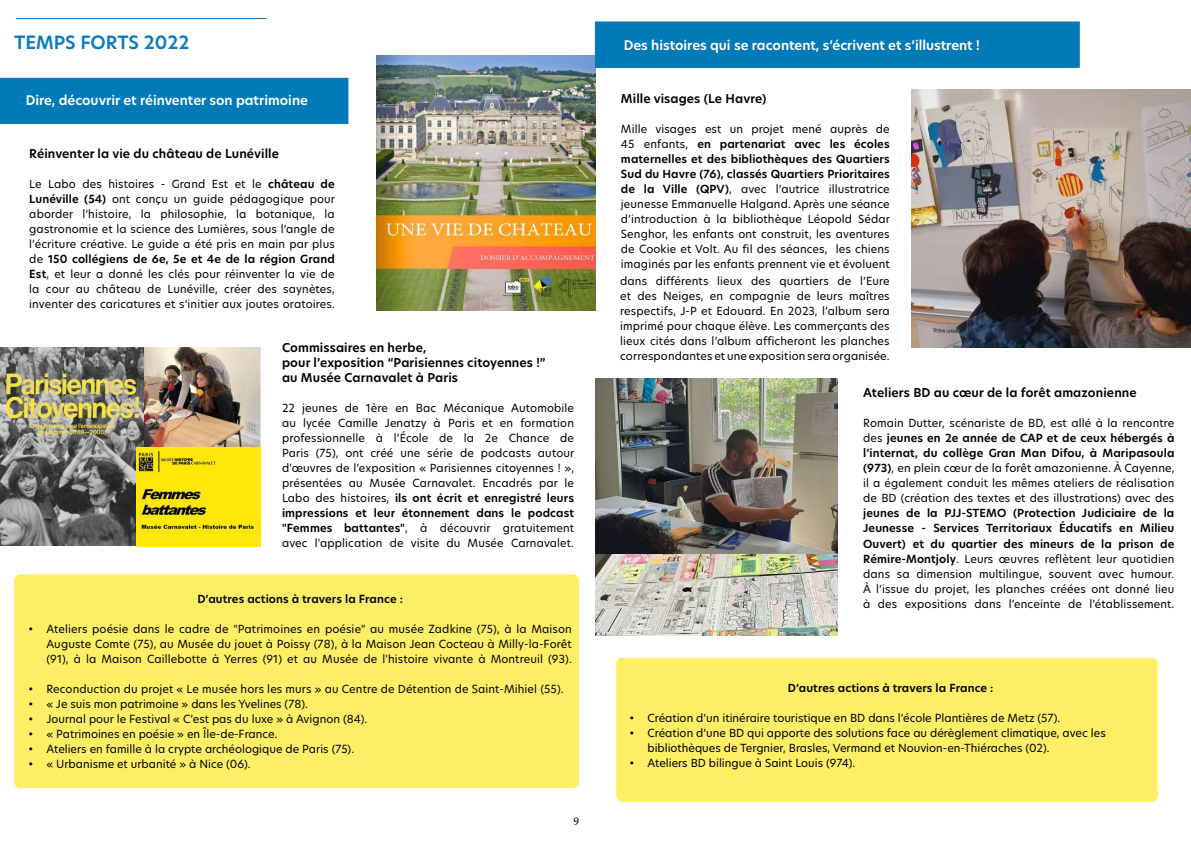
<style>
.page{position:relative;width:1191px;height:842px;background:#fff}
.page>*{position:absolute;margin:0;border:0;box-sizing:border-box;transform-origin:0 0}
.t1{font:600 18px "New Hero";color:#0b7cb9}
.t2{font:600 13px "New Hero";color:#fff}
.t3{font:600 12px/15px "New Hero";letter-spacing:.01em;color:#000}
.t4{font:12px "Minion Pro";color:#000}
.t5{font:11px/15px "New Hero";letter-spacing:.005em;color:#000;text-align:justify}
.t6{font:11px/15px "New Hero";color:#020203;text-align:justify}
.t7{font:600 11px "New Hero";letter-spacing:.01em;color:#020203}
.t8{font:600 11px "New Hero";letter-spacing:.01em;color:#000}
.s1{font-weight:600}
</style>
<div class="page">
<div style="left:15px;top:575px;width:563px;height:213px;background:#fdee66;border-radius:6px"></div>
<div style="left:14px;top:574px;width:565px;height:214px;border:1px solid #fdee66;border-radius:6px"></div>
<div style="left:0;top:78px;width:348px;height:46px;background:#007bb7"></div>
<img style="left:94px;top:347px;width:166px;height:100px">
<img style="left:0;top:348px;width:143px;height:198px">
<img style="left:137px;top:447px;width:123px;height:99px">
<img style="left:376px;top:55px;width:220px;height:256px">
<hr style="left:16px;top:18px;width:251px;height:1px;background:#0b7cb9">
<div style="left:617px;top:658px;width:540px;height:143px;background:#fdee66;border-radius:6px"></div>
<div style="left:616px;top:658px;width:541px;height:144px;border:1px solid #fdee66;border-radius:6px"></div>
<div style="left:595px;top:22px;width:484px;height:45px;background:#007bb7"></div>
<div style="left:595px;top:21px;width:484px;height:47px;border:1px solid #0b7cb9"></div>
<img style="left:912px;top:89px;width:279px;height:259px">
<img style="left:596px;top:378px;width:241px;height:257px">
<h1 class="t1" style="left:14px;top:30px;width:177px">TEMPS FORTS 2022</h1>
<p class="t2" style="left:624px;top:36px;width:357px">Des histoires qui se racontent, s’écrivent et s’illustrent !</p>
<p class="t2" style="left:26px;top:91px;width:284px">Dire, découvrir et réinventer son patrimoine</p>
<p class="t3" style="left:29px;top:146px;width:251px">Réinventer la vie du château de Lunéville</p>
<p class="t5" style="left:29px;top:176px;width:307px">Le Labo des histoires - Grand Est et le <span class="s1">château de Lunéville (54)</span> ont conçu un guide pédagogique pour aborder l’histoire, la philosophie, la botanique, la gastronomie et la science des Lumières, sous l’angle de l’écriture créative. Le guide a été pris en main par plus de <span class="s1">150 collégiens de 6e, 5e et 4e de la région Grand Est</span>, et leur a donné les clés pour réinventer la vie de la cour au château de Lunéville, créer des saynètes, inventer des caricatures et s’initier aux joutes oratoires.</p>
<p class="t3" style="left:282px;top:340px;width:265px">Commissaires en herbe,<br>pour l’exposition “Parisiennes citoyennes !” au Musée Carnavalet à Paris</p>
<p class="t5" style="left:282px;top:400px;width:294px">22 jeunes de 1ère en Bac Mécanique Automobile au lycée Camille Jenatzy à Paris et en formation professionnelle à l’École de la 2e Chance de Paris (75), ont créé une série de podcasts autour d'œuvres de l’exposition « Parisiennes citoyennes ! », présentées au Musée Carnavalet. Encadrés par le Labo des histoires, <span class="s1">ils ont écrit et enregistré leurs impressions et leur étonnement dans le podcast "Femmes battantes"</span>, à découvrir gratuitement avec l'application de visite du Musée Carnavalet.</p>
<p class="t7" style="left:197px;top:592px;width:207px">D’autres actions à travers la France :</p>
<p class="t6" style="left:46px;top:621px;width:527px;text-indent:-18px">• Ateliers poésie dans le cadre de "Patrimoines en poésie" au musée Zadkine (75), à la Maison Auguste Comte (75), au Musée du jouet à Poissy (78), à la Maison Jean Cocteau à Milly-la-Forêt (91), à la Maison Caillebotte à Yerres (91) et au Musée de l'histoire vivante à Montreuil (93).</p>
<p class="t6" style="left:28px;top:681px;width:536px">• Reconduction du projet « Le musée hors les murs » au Centre de Détention de Saint-Mihiel (55).</p>
<p class="t6" style="left:28px;top:696px;width:281px">• « Je suis mon patrimoine » dans les Yvelines (78).</p>
<p class="t6" style="left:28px;top:711px;width:340px">• Journal pour le Festival « C’est pas du luxe » à Avignon (84).</p>
<p class="t6" style="left:28px;top:726px;width:250px">• « Patrimoines en poésie » en Île-de-France.</p>
<p class="t6" style="left:28px;top:741px;width:327px">• Ateliers en famille à la crypte archéologique de Paris (75).</p>
<p class="t6" style="left:28px;top:756px;width:224px">• « Urbanisme et urbanité » à Nice (06).</p>
<p class="t4" style="left:573px;top:813px;width:7px">9</p>
<p class="t3" style="left:621px;top:91px;width:147px">Mille visages (Le Havre)</p>
<p class="t5" style="left:621px;top:122px;width:270px">Mille visages est un projet mené auprès de 45 enfants, <span class="s1">en partenariat avec les écoles maternelles et des bibliothèques des Quartiers Sud du Havre (76), classés Quartiers Prioritaires de la Ville (QPV)</span>, avec l’autrice illustratrice jeunesse Emmanuelle Halgand. Après une séance d’introduction à la bibliothèque Léopold Sédar Senghor, les enfants ont construit, les aventures de Cookie et Volt. Au fil des séances, les chiens imaginés par les enfants prennent vie et évoluent</p>
<p class="t5" style="left:620px;top:273px;width:271px">dans différents lieux des quartiers de l’Eure et des Neiges, en compagnie de leurs maîtres respectifs, J-P et Edouard. En 2023, l’album sera imprimé pour chaque élève. Les commerçants des lieux cités dans l’album afficheront les planches correspondantes et une exposition sera organisée.</p>
<p class="t3" style="left:863px;top:385px;width:275px">Ateliers BD au cœur de la forêt amazonienne</p>
<p class="t5" style="left:863px;top:416px;width:313px">Romain Dutter, scénariste de BD, est allé à la rencontre des <span class="s1">jeunes en 2e année de CAP et de ceux hébergés à l’internat, du collège Gran Man Difou, à Maripasoula (973)</span>, en plein cœur de la forêt amazonienne. À Cayenne, il a également conduit les mêmes ateliers de réalisation de BD (création des textes et des illustrations) avec des</p>
<p class="t5" style="left:863px;top:506px;width:313px"><span class="s1">jeunes de la PJJ-STEMO (Protection Judiciaire de la Jeunesse - Services Territoriaux Éducatifs en Milieu Ouvert) et du quartier des mineurs de la prison de Rémire-Montjoly</span>. Leurs œuvres reflètent leur quotidien dans sa dimension multilingue, souvent avec humour.<br>À l’issue du projet, les planches créées ont donné lieu à des expositions dans l’enceinte de l’établissement.</p>
<p class="t8" style="left:788px;top:680px;width:207px">D’autres actions à travers la France :</p>
<p class="t5" style="left:629px;top:710px;width:432px">• Création d’un itinéraire touristique en BD dans l’école Plantières de Metz (57).</p>
<p class="t5" style="left:647px;top:725px;width:460px;text-indent:-18px">• Création d’une BD qui apporte des solutions face au dérèglement climatique, avec les bibliothèques de Tergnier, Brasles, Vermand et Nouvion-en-Thiéraches (02).</p>
<p class="t5" style="left:629px;top:755px;width:227px">• Ateliers BD bilingue à Saint Louis (974).</p>
</div>
